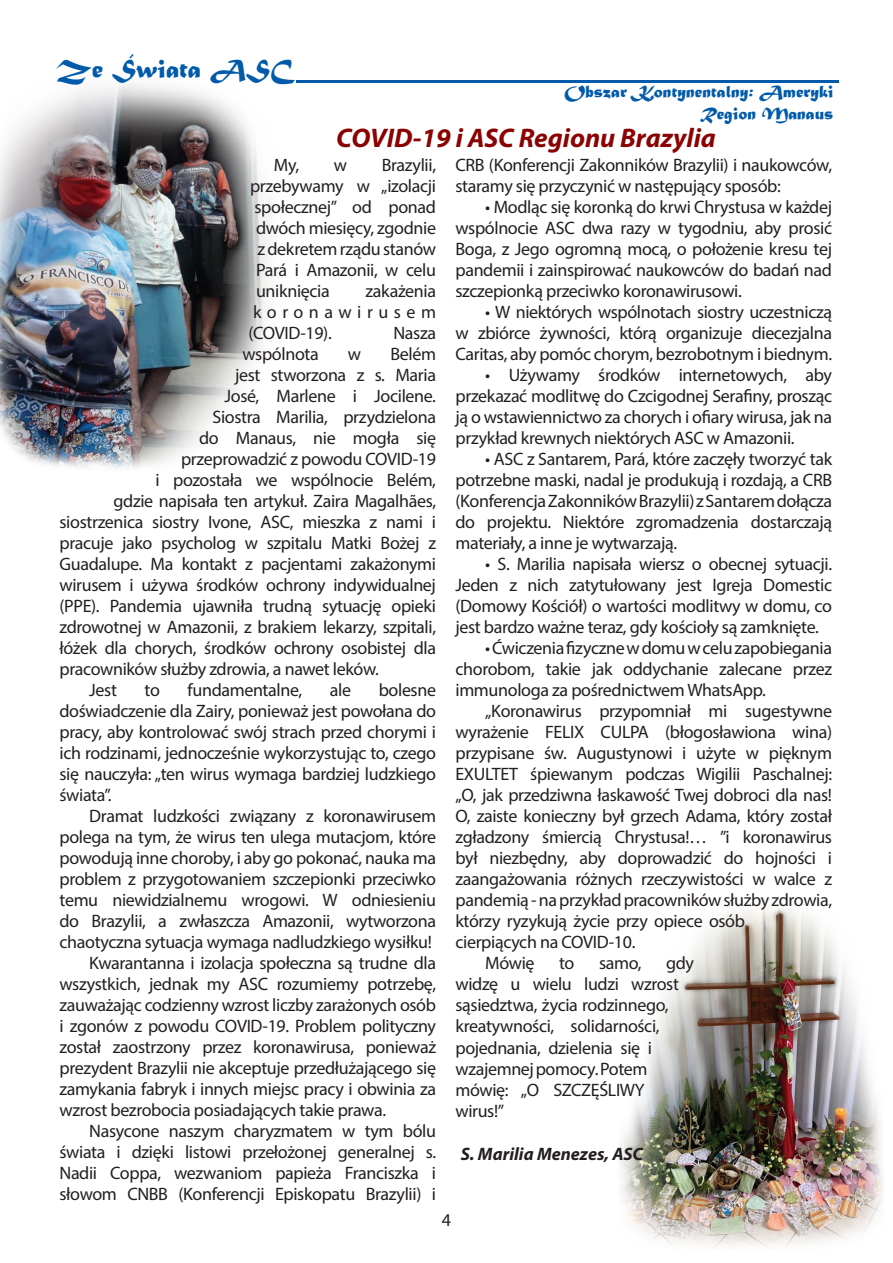
<style>
.page{position:relative;width:893px;height:1263px;background:#fff}
.page>*{position:absolute;margin:0;border:0;box-sizing:border-box;transform-origin:0 0}
.t1{font:italic 700 27px "Myriad Pro";color:#8b0202}
.t2{font:27px "Matura MT Script Capitals";color:#015aaa}
.t3{font:18px/21px "Myriad Pro";letter-spacing:-.02em;color:#231f20;text-align:justify}
.t4{font:18px/21.6px "Matura MT Script Capitals";color:#015aaa;text-align:right}
.t5{font:italic 700 18px "Myriad Pro";color:#231f20}
</style>
<div class="page">
<img style="left:0;top:80px;width:297px;height:389px">
<img style="left:620px;top:907px;width:264px;height:340px">
<hr style="left:297px;top:80px;width:542px;height:3px;background:#015aaa">
<svg style="left:129px;top:54px;width:5px;height:5px"></svg>
<h1 class="t2" style="left:56px;top:52px;width:240px">Ze Swiata ASC</h1>
<p class="t4" style="left:564px;top:83px;width:270px">Obszar Kontynentalny: Ameryki<br>Region Manaus</p>
<h1 class="t1" style="left:336px;top:121px;width:381px">COVID-19 i ASC Regionu Brazylia</h1>
<p class="t3" style="left:274px;top:154px;width:27px">My,</p>
<p class="t3" style="left:334px;top:154px;width:15px">w</p>
<p class="t3" style="left:382px;top:154px;width:56px">Brazylii,</p>
<p class="t3" style="left:250px;top:175px;width:188px">przebywamy w „izolacji</p>
<p class="t3" style="left:255px;top:196px;width:183px">społecznej” od ponad</p>
<p class="t3" style="left:256px;top:217px;width:182px">dwóch miesięcy, zgodnie</p>
<p class="t3" style="left:258px;top:238px;width:180px">z dekretem rządu stanów</p>
<p class="t3" style="left:256px;top:259px;width:182px">Pará i Amazonii, w celu</p>
<p class="t3" style="left:256px;top:280px;width:75px">uniknięcia</p>
<p class="t3" style="left:249px;top:280px;width:189px;text-indent:117px">zakażenia koronawirusem (COVID-19).</p>
<p class="t3" style="left:393px;top:322px;width:44px">Nasza</p>
<p class="t3" style="left:243px;top:343px;width:78px">wspólnota</p>
<p class="t3" style="left:348px;top:343px;width:15px">w</p>
<p class="t3" style="left:390px;top:343px;width:47px">Belém</p>
<p class="t3" style="left:235px;top:364px;width:203px">jest stworzona z s. Maria</p>
<p class="t3" style="left:225px;top:385px;width:213px">José, Marlene i Jocilene.</p>
<p class="t3" style="left:213px;top:406px;width:225px">Siostra Marilia, przydzielona</p>
<p class="t3" style="left:199px;top:427px;width:239px">do Manaus, nie mogła się</p>
<p class="t3" style="left:181px;top:448px;width:256px">przeprowadzić z powodu COVID-19</p>
<p class="t3" style="left:156px;top:469px;width:282px">i pozostała we wspólnocie Belém,</p>
<p class="t3" style="left:114px;top:490px;width:324px">gdzie napisała ten artykuł. Zaira Magalhães,</p>
<p class="t3" style="left:60px;top:511px;width:378px">siostrzenica siostry Ivone, ASC, mieszka z nami i</p>
<p class="t3" style="left:60px;top:532px;width:378px">pracuje jako psycholog w szpitalu Matki Bożej z</p>
<p class="t3" style="left:60px;top:553px;width:378px">Guadalupe. Ma kontakt z pacjentami zakażonymi</p>
<p class="t3" style="left:60px;top:574px;width:378px">wirusem i używa środków ochrony indywidualnej</p>
<p class="t3" style="left:60px;top:595px;width:378px">(PPE). Pandemia ujawniła trudną sytuację opieki</p>
<p class="t3" style="left:60px;top:616px;width:378px">zdrowotnej w Amazonii, z brakiem lekarzy, szpitali,</p>
<p class="t3" style="left:60px;top:637px;width:378px">łóżek dla chorych, środków ochrony osobistej dla</p>
<p class="t3" style="left:60px;top:658px;width:321px">pracowników służby zdrowia, a nawet leków.</p>
<p class="t3" style="left:89px;top:679px;width:29px">Jest</p>
<p class="t3" style="left:145px;top:679px;width:17px">to</p>
<p class="t3" style="left:188px;top:679px;width:116px">fundamentalne,</p>
<p class="t3" style="left:330px;top:679px;width:23px">ale</p>
<p class="t3" style="left:60px;top:679px;width:378px;text-indent:319px">bolesne doświadczenie dla Zairy, ponieważ jest powołana do pracy, aby kontrolować swój strach przed chorymi i ich rodzinami, jednocześnie wykorzystując to, czego się nauczyła: „ten wirus wymaga bardziej ludzkiego świata”.</p>
<p class="t3" style="left:89px;top:805px;width:348px">Dramat ludzkości związany z koronawirusem</p>
<p class="t3" style="left:60px;top:826px;width:378px">polega na tym, że wirus ten ulega mutacjom, które</p>
<p class="t3" style="left:60px;top:847px;width:378px">powodują inne choroby, i aby go pokonać, nauka ma</p>
<p class="t3" style="left:60px;top:868px;width:378px">problem z przygotowaniem szczepionki przeciwko</p>
<p class="t3" style="left:60px;top:889px;width:378px">temu niewidzialnemu wrogowi. W odniesieniu</p>
<p class="t3" style="left:60px;top:910px;width:378px">do Brazylii, a zwłaszcza Amazonii, wytworzona</p>
<p class="t3" style="left:60px;top:931px;width:374px">chaotyczna sytuacja wymaga nadludzkiego wysiłku!</p>
<p class="t3" style="left:89px;top:952px;width:348px">Kwarantanna i izolacja społeczna są trudne dla</p>
<p class="t3" style="left:60px;top:973px;width:378px">wszystkich, jednak my ASC rozumiemy potrzebę,</p>
<p class="t3" style="left:60px;top:994px;width:378px">zauważając codzienny wzrost liczby zarażonych osób</p>
<p class="t3" style="left:60px;top:1015px;width:378px">i zgonów z powodu COVID-19. Problem polityczny</p>
<p class="t3" style="left:60px;top:1036px;width:378px">został zaostrzony przez koronawirusa, ponieważ</p>
<p class="t3" style="left:60px;top:1057px;width:378px">prezydent Brazylii nie akceptuje przedłużającego się</p>
<p class="t3" style="left:60px;top:1078px;width:378px">zamykania fabryk i innych miejsc pracy i obwinia za</p>
<p class="t3" style="left:60px;top:1099px;width:328px">wzrost bezrobocia posiadających takie prawa.</p>
<p class="t3" style="left:89px;top:1120px;width:348px">Nasycone naszym charyzmatem w tym bólu</p>
<p class="t3" style="left:60px;top:1141px;width:378px">świata i dzięki listowi przełożonej generalnej s.</p>
<p class="t3" style="left:60px;top:1162px;width:378px">Nadii Coppa, wezwaniom papieża Franciszka i</p>
<p class="t3" style="left:60px;top:1183px;width:378px">słowom CNBB (Konferencji Episkopatu Brazylii) i</p>
<p class="t3" style="left:455px;top:154px;width:378px">CRB (Konferencji Zakonników Brazylii) i naukowców, staramy się przyczynić w następujący sposób:</p>
<p class="t3" style="left:455px;top:196px;width:378px;text-indent:30px">• Modląc się koronką do krwi Chrystusa w każdej wspólnocie ASC dwa razy w tygodniu, aby prosić Boga, z Jego ogromną mocą, o położenie kresu tej pandemii i zainspirować naukowców do badań nad szczepionką przeciwko koronawirusowi.</p>
<p class="t3" style="left:455px;top:301px;width:378px;text-indent:30px">• W niektórych wspólnotach siostry uczestniczą w zbiórce żywności, którą organizuje diecezjalna Caritas, aby pomóc chorym, bezrobotnym i biednym.</p>
<p class="t3" style="left:455px;top:364px;width:378px;text-indent:30px">• Używamy środków internetowych, aby przekazać modlitwę do Czcigodnej Serafiny, prosząc ją o wstawiennictwo za chorych i ofiary wirusa, jak na przykład krewnych niektórych ASC w Amazonii.</p>
<p class="t3" style="left:455px;top:448px;width:378px;text-indent:30px">• ASC z Santarem, Pará, które zaczęły tworzyć tak potrzebne maski, nadal je produkują i rozdają, a CRB (Konferencja Zakonników Brazylii) z Santarem dołącza do projektu. Niektóre zgromadzenia dostarczają materiały, a inne je wytwarzają.</p>
<p class="t3" style="left:455px;top:553px;width:378px;text-indent:30px">• S. Marilia napisała wiersz o obecnej sytuacji.<br>Jeden z nich zatytułowany jest Igreja Domestic (Domowy Kościół) o wartości modlitwy w domu, co jest bardzo ważne teraz, gdy kościoły są zamknięte.</p>
<p class="t3" style="left:455px;top:637px;width:378px;text-indent:30px">• Ćwiczenia fizyczne w domu w celu zapobiegania chorobom, takie jak oddychanie zalecane przez immunologa za pośrednictwem WhatsApp.</p>
<p class="t3" style="left:485px;top:700px;width:348px">„Koronawirus przypomniał mi sugestywne</p>
<p class="t3" style="left:455px;top:721px;width:378px">wyrażenie FELIX CULPA (błogosławiona wina)</p>
<p class="t3" style="left:455px;top:742px;width:378px">przypisane św. Augustynowi i użyte w pięknym</p>
<p class="t3" style="left:455px;top:763px;width:378px">EXULTET śpiewanym podczas Wigilii Paschalnej:</p>
<p class="t3" style="left:455px;top:784px;width:378px">„O, jak przedziwna łaskawość Twej dobroci dla nas!</p>
<p class="t3" style="left:455px;top:805px;width:378px">O, zaiste konieczny był grzech Adama, który został</p>
<p class="t3" style="left:455px;top:826px;width:378px">zgładzony śmiercią Chrystusa!… ”i koronawirus</p>
<p class="t3" style="left:455px;top:847px;width:378px">był niezbędny, aby doprowadzić do hojności i</p>
<p class="t3" style="left:455px;top:868px;width:378px">zaangażowania różnych rzeczywistości w walce z</p>
<p class="t3" style="left:455px;top:890px;width:378px">pandemią - na przykład pracowników służby zdrowia,</p>
<p class="t3" style="left:455px;top:911px;width:291px">którzy ryzykują życie przy opiece osób</p>
<p class="t3" style="left:455px;top:932px;width:181px">cierpiących na COVID-10.</p>
<p class="t3" style="left:485px;top:953px;width:51px">Mówię</p>
<p class="t3" style="left:559px;top:953px;width:17px">to</p>
<p class="t3" style="left:599px;top:953px;width:44px">samo,</p>
<p class="t3" style="left:455px;top:953px;width:240px;text-align:left;text-indent:211px">gdy widzę u wielu ludzi wzrost sąsiedztwa, życia rodzinnego, kreatywności, solidarności, pojednania, dzielenia się i wzajemnej pomocy. Potem mówię: „O SZCZĘŚLIWY wirus!”</p>
<p class="t5" style="left:461px;top:1142px;width:184px">S. Marilia Menezes, ASC</p>
<p class="t3" style="left:442px;top:1209px;width:11px">4</p>
</div>
